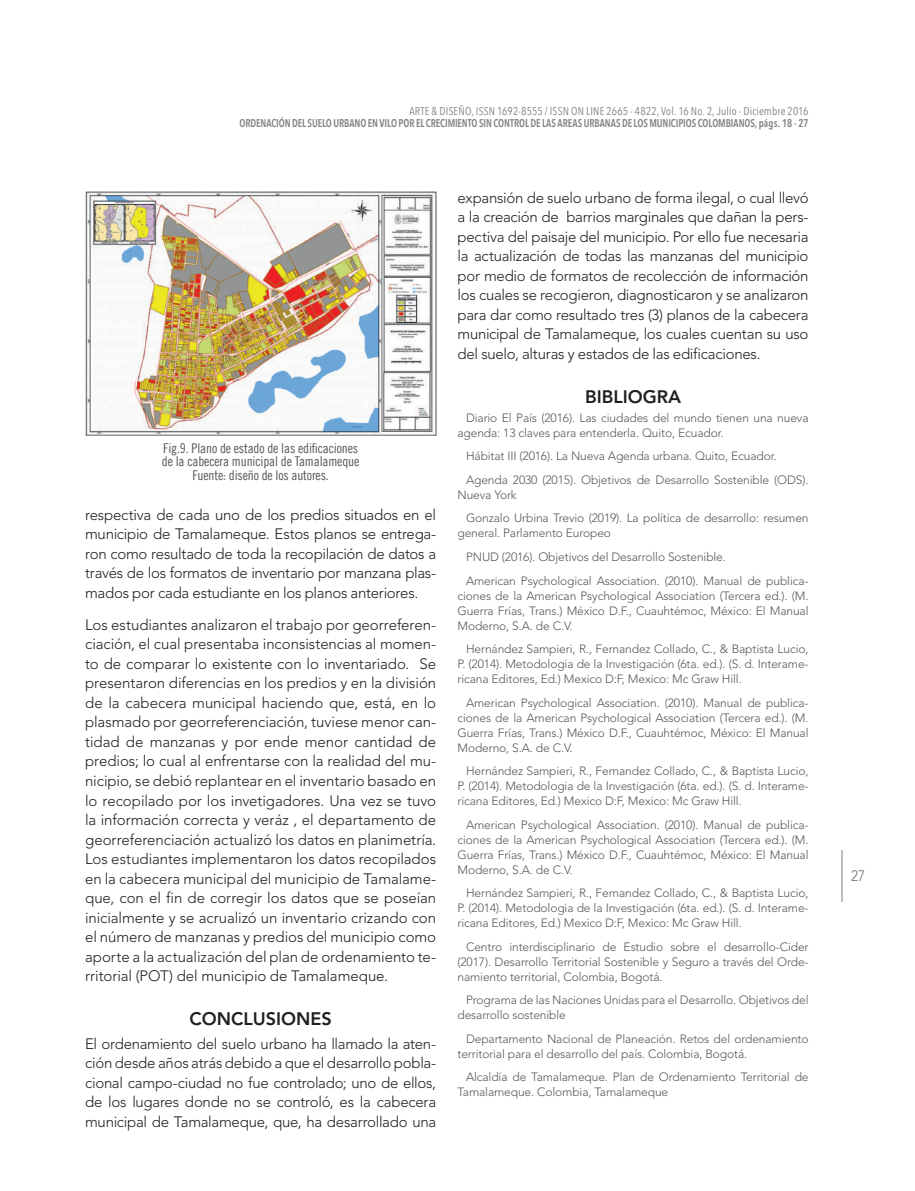
<style>
.page{position:relative;width:915px;height:1191px;background:#fff}
.page>*{position:absolute;margin:0;border:0;box-sizing:border-box;transform-origin:0 0}
.t1{font:800 18px "Avenir LT Std";color:#231f20}
.t2{font:300 15px/19.5px "Avenir LT Std";letter-spacing:-.015em;color:#231f20;text-align:justify}
.t3{font:300 15px "Avenir LT Std";color:#6c6d70;scale:.9 1}
.t4{font:13.5px/13.5px "Trade Gothic LT Com Cn 18";letter-spacing:-.01em;color:#57585a;text-align:center}
.t5{font:300 12px/15px "Avenir LT Std";letter-spacing:-.01em;color:#57585a}
.t6{font:600 11.25px "Avenir Next Condensed";letter-spacing:-.01em;color:#808285;scale:.9 1}
.t7{font:11.25px "Avenir Next Condensed";letter-spacing:.015em;color:#808285}
</style>
<div class="page">
<hr style="left:840px;top:850px;width:2px;height:51px;background:#bcbdc0">
<img style="left:85px;top:191px;width:351px;height:244px">
<p class="t7" style="left:409px;top:102px;width:400px">ARTE &amp; DISEÑO, ISSN 1692-8555 / ISSN ON LINE 2665 - 4822, Vol. 16 No. 2, Julio - Diciembre 2016</p>
<p class="t6" style="left:239px;top:114px;width:633px">ORDENACIÓN DEL SUELO URBANO EN VILO POR EL CRECIMIENTO SIN CONTROL DE LAS AREAS URBANAS DE LOS MUNICIPIOS COLOMBIANOS, págs. 18 - 27</p>
<p class="t4" style="left:162px;top:441px;width:199px">Fig.9. Plano de estado de las edificaciones de la cabecera municipal de Tamalameque<br>Fuente: diseño de los autores.</p>
<p class="t2" style="left:85px;top:505px;width:352px">respectiva de cada uno de los predios situados en el municipio de Tamalameque. Estos planos se entrega&shy;ron como resultado de toda la recopilación de datos a través de los formatos de inventario por manzana plas&shy;mados por cada estudiante en los planos anteriores.</p>
<p class="t2" style="left:85px;top:615px;width:352px">Los estudiantes analizaron el trabajo por georreferen&shy;ciación, el cual presentaba inconsistencias al momen&shy;to de comparar lo existente con lo inventariado. Se presentaron diferencias en los predios y en la división de la cabecera municipal haciendo que, está, en lo plasmado por georreferenciación, tuviese menor can&shy;tidad de manzanas y por ende menor cantidad de predios; lo cual al enfrentarse con la realidad del mu&shy;nicipio, se debió replantear en el inventario basado en lo recopilado por los invetigadores. Una vez se tuvo la información correcta y veráz , el departamento de georreferenciación actualizó los datos en planimetría.<br>Los estudiantes implementaron los datos recopilados en la cabecera municipal del municipio de Tamalame&shy;que, con el fin de corregir los datos que se poseían inicialmente y se acrualizó un inventario crizando con el número de manzanas y predios del municipio como aporte a la actualización del plan de ordenamiento te&shy;rritorial (POT) del municipio de Tamalameque.</p>
<h1 class="t1" style="left:189px;top:1008px;width:144px">CONCLUSIONES</h1>
<p class="t2" style="left:85px;top:1033px;width:352px">El ordenamiento del suelo urbano ha llamado la aten&shy;ción desde años atrás debido a que el desarrollo pobla&shy;cional campo-ciudad no fue controlado; uno de ellos, de los lugares donde no se controló, es la cabecera municipal de Tamalameque, que, ha desarrollado una</p>
<p class="t2" style="left:457px;top:188px;width:352px">expansión de suelo urbano de forma ilegal, o cual llevó a la creación de barrios marginales que dañan la pers&shy;pectiva del paisaje del municipio. Por ello fue necesaria la actualización de todas las manzanas del municipio por medio de formatos de recolección de información los cuales se recogieron, diagnosticaron y se analizaron para dar como resultado tres (3) planos de la cabecera municipal de Tamalameque, los cuales cuentan su uso del suelo, alturas y estados de las edificaciones.</p>
<h1 class="t1" style="left:584px;top:386px;width:98px">BIBLIOGRA</h1>
<p class="t5" style="left:457px;top:410px;width:352px;text-indent:9px">Diario El País (2016). Las ciudades del mundo tienen una nueva agenda: 13 claves para entenderla. Quito, Ecuador.</p>
<p class="t5" style="left:466px;top:444px;width:344px;line-height:23.5px">Hábitat III (2016). La Nueva Agenda urbana. Quito, Ecuador.<br>Agenda 2030 (2015). Objetivos de Desarrollo Sostenible (ODS).</p>
<p class="t5" style="left:466px;top:483px;width:344px;line-height:23.5px;text-indent:-9px">Nueva York<br>Gonzalo Urbina Trevio (2019). La política de desarrollo: resumen</p>
<p class="t5" style="left:466px;top:521px;width:344px;line-height:23.5px;text-indent:-9px">general. Parlamento Europeo<br>PNUD (2016). Objetivos del Desarrollo Sostenible.<br>American Psychological Association. (2010). Manual de publica-</p>
<p class="t5" style="left:457px;top:588px;width:352px;text-align:justify">ciones de la American Psychological Association (Tercera ed.). (M.<br>Guerra Frías, Trans.) México D.F., Cuauhtémoc, México: El Manual Moderno, S.A. de C.V.</p>
<p class="t5" style="left:457px;top:641px;width:352px;text-align:justify;text-indent:9px">Hernández Sampieri, R., Fernandez Collado, C., &amp; Baptista Lucio, P. (2014). Metodologia de la Investigación (6ta. ed.). (S. d. Interame&shy;ricana Editores, Ed.) Mexico D:F, Mexico: Mc Graw Hill.</p>
<p class="t5" style="left:457px;top:695px;width:352px;text-align:justify;text-indent:9px">American Psychological Association. (2010). Manual de publica&shy;ciones de la American Psychological Association (Tercera ed.). (M.<br>Guerra Frías, Trans.) México D.F., Cuauhtémoc, México: El Manual Moderno, S.A. de C.V.</p>
<p class="t5" style="left:457px;top:763px;width:352px;text-align:justify;text-indent:9px">Hernández Sampieri, R., Fernandez Collado, C., &amp; Baptista Lucio, P. (2014). Metodologia de la Investigación (6ta. ed.). (S. d. Interame&shy;ricana Editores, Ed.) Mexico D:F, Mexico: Mc Graw Hill.</p>
<p class="t5" style="left:457px;top:817px;width:352px;text-align:justify;text-indent:9px">American Psychological Association. (2010). Manual de publica&shy;ciones de la American Psychological Association (Tercera ed.). (M.<br>Guerra Frías, Trans.) México D.F., Cuauhtémoc, México: El Manual Moderno, S.A. de C.V.</p>
<p class="t5" style="left:457px;top:885px;width:352px;text-align:justify;text-indent:9px">Hernández Sampieri, R., Fernandez Collado, C., &amp; Baptista Lucio, P. (2014). Metodologia de la Investigación (6ta. ed.). (S. d. Interame&shy;ricana Editores, Ed.) Mexico D:F, Mexico: Mc Graw Hill.</p>
<p class="t5" style="left:457px;top:939px;width:352px;text-align:justify;text-indent:9px">Centro interdisciplinario de Estudio sobre el desarrollo-Cider (2017). Desarrollo Territorial Sostenible y Seguro a través del Orde&shy;namiento territorial, Colombia, Bogotá.</p>
<p class="t5" style="left:457px;top:992px;width:352px;text-indent:9px">Programa de las Naciones Unidas para el Desarrollo. Objetivos del desarrollo sostenible</p>
<p class="t5" style="left:457px;top:1031px;width:352px;text-indent:9px">Departamento Nacional de Planeación. Retos del ordenamiento territorial para el desarrollo del país. Colombia, Bogotá.</p>
<p class="t5" style="left:457px;top:1069px;width:352px;text-indent:9px">Alcaldía de Tamalameque. Plan de Ordenamiento Territorial de<br>Tamalameque. Colombia, Tamalameque</p>
<p class="t3" style="left:850px;top:867px;width:17px">27</p>
</div>
